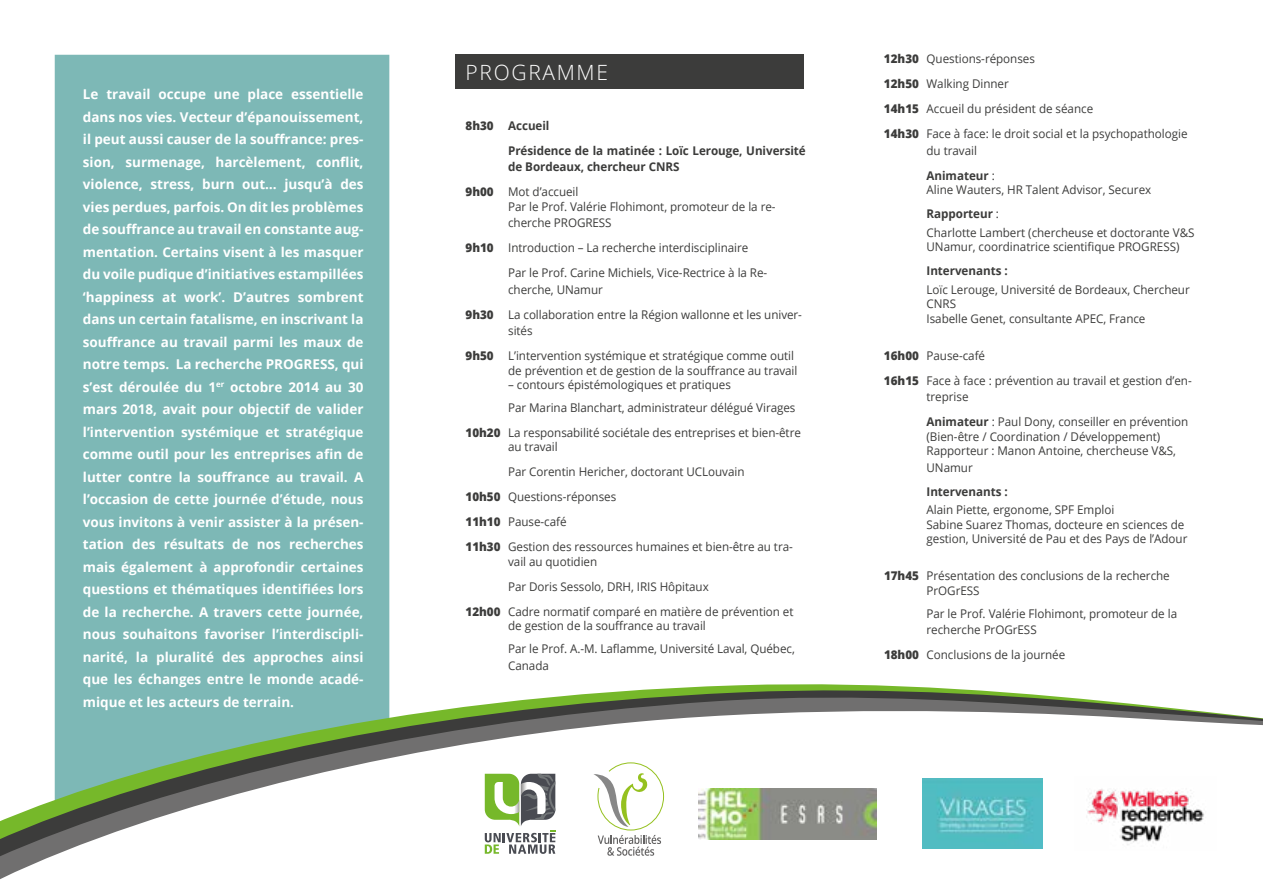
<style>
.page{position:relative;width:1263px;height:893px;background:#fff}
.page>*{position:absolute;margin:0;border:0;box-sizing:border-box;transform-origin:0 0}
.t1{font:300 21px "Open Sans";letter-spacing:.08em;color:#fff}
.t2{font:700 13.5px/22.5px "Open Sans";color:#fff;text-align:justify}
.t3{font:12px/25px "Open Sans";letter-spacing:-.005em;color:#3c3c3b}
.t4{font:700 12px/25px "Open Sans";letter-spacing:-.005em;color:#3c3c3b}
.s1{font-weight:800}
.s2{font-weight:400}
.s3{font-weight:700}
</style>
<div class="page">
<div style="left:455px;top:54px;width:349px;height:35px;background:#3c3c3b"></div>
<div style="left:55px;top:55px;width:334px;height:626px;background:#7db8b6"></div>
<svg style="left:54px;top:681px;width:837px;height:5px"></svg>
<svg style="left:54px;top:686px;width:945px;height:6px"></svg>
<svg style="left:0;top:692px;width:1263px;height:187px"></svg>
<svg style="left:485px;top:774px;width:70px;height:80px"></svg>
<img style="left:699px;top:788px;width:178px;height:52px">
<img style="left:922px;top:779px;width:121px;height:70px">
<img style="left:1074px;top:777px;width:143px;height:74px">
<svg style="left:593px;top:762px;width:71px;height:94px"></svg>
<p class="t2" style="left:83px;top:83px;width:282px">Le travail occupe une place essentielle dans nos vies. Vecteur d’épanouissement, il peut aussi causer de la souffrance: pres&shy;sion, surmenage, harcèlement, conflit, violence, stress, burn out… jusqu’à des vies perdues, parfois. On dit les problèmes de souffrance au travail en constante aug&shy;mentation. Certains visent à les masquer du voile pudique d’initiatives estampillées ‘happiness at work’. D’autres sombrent dans un certain fatalisme, en inscrivant la souffrance au travail parmi les maux de notre temps. La recherche PROGRESS, qui s’est déroulée du 1<sup>er</sup> octobre 2014 au 30 mars 2018, avait pour objectif de valider l’intervention systémique et stratégique comme outil pour les entreprises afin de lutter contre la souffrance au travail. A l’occasion de cette journée d’étude, nous vous invitons à venir assister à la présen&shy;tation des résultats de nos recherches mais également à approfondir certaines questions et thématiques identifiées lors de la recherche. A travers cette journée, nous souhaitons favoriser l’interdiscipli&shy;narité, la pluralité des approches ainsi que les échanges entre le monde acadé&shy;mique et les acteurs de terrain.</p>
<h1 class="t1" style="left:466px;top:58px;width:144px">PROGRAMME</h1>
<p class="t4" style="left:508px;top:113px;width:299px;text-indent:-43px"><span class="s1">8h30</span> Accueil<br>Présidence de la matinée : Loïc Lerouge, Université</p>
<p class="t4" style="left:466px;top:154px;width:215px;text-indent:43px">de Bordeaux, chercheur CNRS<br><span class="s1">9h00</span> <span class="s2">Mot d’accueil</span></p>
<p class="t3" style="left:508px;top:198px;width:269px;line-height:16.5px">Par le Prof. Valérie Flohimont, promoteur de la re&shy;cherche PROGRESS</p>
<p class="t3" style="left:508px;top:235px;width:261px;text-indent:-43px"><span class="s1">9h10</span> Introduction – La recherche interdisciplinaire<br>Par le Prof. Carine Michiels, Vice-Rectrice à la Re-</p>
<p class="t3" style="left:466px;top:277px;width:338px;text-indent:43px">cherche, UNamur<br><span class="s1">9h30</span> La collaboration entre la Région wallonne et les univer-</p>
<p class="t3" style="left:466px;top:318px;width:330px;text-indent:43px">sités<br><span class="s1">9h50</span> L’intervention systémique et stratégique comme outil</p>
<p class="t3" style="left:508px;top:357px;width:291px">de prévention et de gestion de la souffrance au travail</p>
<p class="t3" style="left:508px;top:373px;width:289px;line-height:23px">– contours épistémologiques et pratiques<br>Par Marina Blanchart, administrateur délégué Virages</p>
<p class="t3" style="left:508px;top:425px;width:294px;line-height:14.4px;text-indent:-43px"><span class="s1">10h20</span> La responsabilité sociétale des entreprises et bien-être au travail</p>
<p class="t3" style="left:466px;top:459px;width:329px;text-indent:43px">Par Corentin Hericher, doctorant UCLouvain<br><span class="s1">10h50</span> Questions-réponses<br><span class="s1">11h10</span> Pause-café<br><span class="s1">11h30</span> Gestion des ressources humaines et bien-être au tra-</p>
<p class="t3" style="left:508px;top:549px;width:91px">vail au quotidien</p>
<p class="t3" style="left:508px;top:574px;width:202px">Par Doris Sessolo, DRH, IRIS Hôpitaux</p>
<p class="t3" style="left:466px;top:599px;width:329px"><span class="s1">12h00</span> Cadre normatif comparé en matière de prévention et</p>
<p class="t3" style="left:508px;top:614px;width:288px;line-height:23px">de gestion de la souffrance au travail<br>Par le Prof. A.-M. Laflamme, Université Laval, Québec,</p>
<p class="t3" style="left:508px;top:652px;width:42px">Canada</p>
<p class="t3" style="left:884px;top:46px;width:305px"><span class="s1">12h30</span> Questions-réponses<br><span class="s1">12h50</span> Walking Dinner<br><span class="s1">14h15</span> Accueil du président de séance<br><span class="s1">14h30</span> Face à face: le droit social et la psychopathologie</p>
<p class="t3" style="left:926px;top:138px;width:70px">du travail<br><span class="s3">Animateur</span> :</p>
<p class="t3" style="left:926px;top:177px;width:226px;line-height:24px">Aline Wauters, HR Talent Advisor, Securex<br><span class="s3">Rapporteur</span> :</p>
<p class="t3" style="left:926px;top:225px;width:269px;line-height:14.4px">Charlotte Lambert (chercheuse et doctorante V&amp;S<br>UNamur, coordinatrice scientifique PROGRESS)</p>
<p class="t4" style="left:926px;top:258px;width:83px">Intervenants :</p>
<p class="t3" style="left:926px;top:282px;width:265px;line-height:14.4px">Loïc Lerouge, Université de Bordeaux, Chercheur<br>CNRS<br>Isabelle Genet, consultante APEC, France</p>
<p class="t3" style="left:884px;top:343px;width:309px"><span class="s1">16h00</span> Pause-café<br><span class="s1">16h15</span> Face à face : prévention au travail et gestion d’en-</p>
<p class="t3" style="left:926px;top:384px;width:263px">treprise<br><span class="s3">Animateur</span> : Paul Dony, conseiller en prévention</p>
<p class="t3" style="left:926px;top:429px;width:251px;line-height:14.4px">(Bien-être / Coordination / Développement)<br>Rapporteur : Manon Antoine, chercheuse V&amp;S,</p>
<p class="t3" style="left:926px;top:454px;width:48px">UNamur</p>
<p class="t4" style="left:926px;top:478px;width:83px">Intervenants :</p>
<p class="t3" style="left:926px;top:502px;width:262px;line-height:14.4px">Alain Piette, ergonome, SPF Emploi<br>Sabine Suarez Thomas, docteure en sciences de gestion, Université de Pau et des Pays de l’Adour</p>
<p class="t3" style="left:926px;top:568px;width:245px;line-height:14.4px;text-indent:-43px"><span class="s1">17h45</span> Présentation des conclusions de la recherche<br>PrOGrESS</p>
<p class="t3" style="left:926px;top:605px;width:252px;line-height:16.5px">Par le Prof. Valérie Flohimont, promoteur de la recherche PrOGrESS</p>
<p class="t3" style="left:884px;top:642px;width:183px"><span class="s1">18h00</span> Conclusions de la journée</p>
</div>
